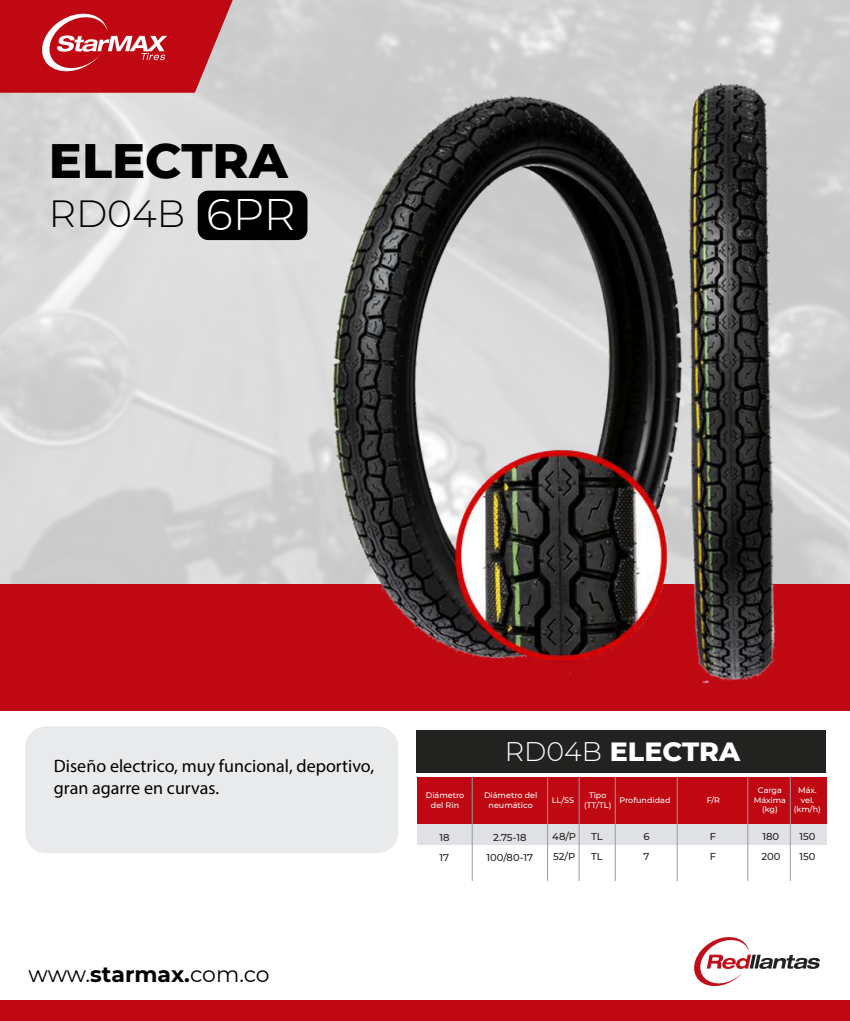
<style>
.page{position:relative;width:850px;height:1021px;background:#fff}
.page>*{position:absolute;margin:0;border:0;box-sizing:border-box;transform-origin:0 0}
.t1{font:800 49.3px "Montserrat";color:#000}
.t2{font:300 37.8px "Montserrat";color:#000}
.t3{font:800 26.9px "Montserrat";color:#fff}
.t4{font:22px "Montserrat";letter-spacing:-.005em;color:#000}
.t5{font:18px/21.6px "Myriad Pro";color:#000}
.t6{font:500 10px "Montserrat";color:#222221}
.t7{font:500 8px/9.6px "Montserrat";color:#fff;text-align:center}
.s1{font-size:44.1px;color:#fff}
.s2{font-weight:700}
.s3{font-weight:300}
</style>
<div class="page">
<div style="left:417px;top:823px;width:409px;height:21px;background:#e0e1e4"></div>
<img style="left:0;top:0;width:850px;height:584px">
<div style="left:0;top:584px;width:850px;height:126px;background:#bf0811"></div>
<div style="left:25px;top:726px;width:373px;height:127px;background:#e9eaec;border-radius:21px"></div>
<div style="left:0;top:1000px;width:850px;height:20px;background:#bf0811"></div>
<div style="left:416px;top:730px;width:410px;height:43px;background:#222221"></div>
<div style="left:417px;top:777px;width:409px;height:46px;background:#bf0811"></div>
<svg style="left:694px;top:937px;width:126px;height:50px"></svg>
<svg style="left:0;top:0;width:233px;height:93px;background:#c42a32"></svg>
<hr style="left:472px;top:776px;width:1px;height:104px;background:#999">
<hr style="left:547px;top:776px;width:1px;height:104px;background:#999">
<hr style="left:579px;top:776px;width:1px;height:104px;background:#999">
<hr style="left:615px;top:776px;width:1px;height:104px;background:#999">
<hr style="left:677px;top:776px;width:1px;height:104px;background:#999">
<hr style="left:747px;top:776px;width:1px;height:104px;background:#999">
<hr style="left:790px;top:776px;width:1px;height:104px;background:#999">
<div style="left:198px;top:190px;width:109px;height:50px;background:#000;border-radius:11px"></div>
<img style="left:319px;top:0;width:473px;height:792px">
<h1 class="t1" style="left:49px;top:124px;width:240px">ELECTRA</h1>
<h2 class="t2" style="left:49px;top:188px;width:248px">RD04B <span class="s1">6PR</span></h2>
<h3 class="t5" style="left:54px;top:755px;width:321px">Diseño electrico, muy funcional, deportivo, gran agarre en curvas.</h3>
<h3 class="t4" style="left:28px;top:958px;width:243px">www.<span class="s2">starmax.</span>com.co</h3>
<h3 class="t3" style="left:505px;top:731px;width:237px"><span class="s3">RD04B</span> ELECTRA</h3>
<p class="t7" style="left:426px;top:789px;width:40px">Diámetro del Rin</p>
<p class="t7" style="left:484px;top:789px;width:55px">Diámetro del neumático</p>
<p class="t7" style="left:552px;top:794px;width:24px">LL/SS</p>
<p class="t7" style="left:753px;top:785px;width:34px">Carga<br>Máxima (kg)</p>
<p class="t7" style="left:794px;top:785px;width:28px">Máx. vel. (km/h)</p>
<p class="t7" style="left:584px;top:789px;width:29px">Tipo (TT/TL)</p>
<p class="t7" style="left:619px;top:794px;width:53px">Profundidad</p>
<p class="t7" style="left:706px;top:794px;width:15px">F/R</p>
<p class="t6" style="left:439px;top:830px;width:12px">18</p>
<p class="t6" style="left:493px;top:830px;width:35px">2.75-18</p>
<p class="t6" style="left:552px;top:829px;width:25px">48/P</p>
<p class="t6" style="left:591px;top:829px;width:13px">TL</p>
<p class="t6" style="left:643px;top:829px;width:8px">6</p>
<p class="t6" style="left:709px;top:829px;width:8px">F</p>
<p class="t6" style="left:762px;top:829px;width:18px">180</p>
<p class="t6" style="left:799px;top:829px;width:18px">150</p>
<p class="t6" style="left:439px;top:850px;width:11px">17</p>
<p class="t6" style="left:486px;top:850px;width:48px">100/80-17</p>
<p class="t6" style="left:553px;top:849px;width:24px">52/P</p>
<p class="t6" style="left:591px;top:849px;width:13px">TL</p>
<p class="t6" style="left:643px;top:849px;width:7px">7</p>
<p class="t6" style="left:709px;top:849px;width:8px">F</p>
<p class="t6" style="left:761px;top:849px;width:21px">200</p>
<p class="t6" style="left:799px;top:849px;width:18px">150</p>
</div>
